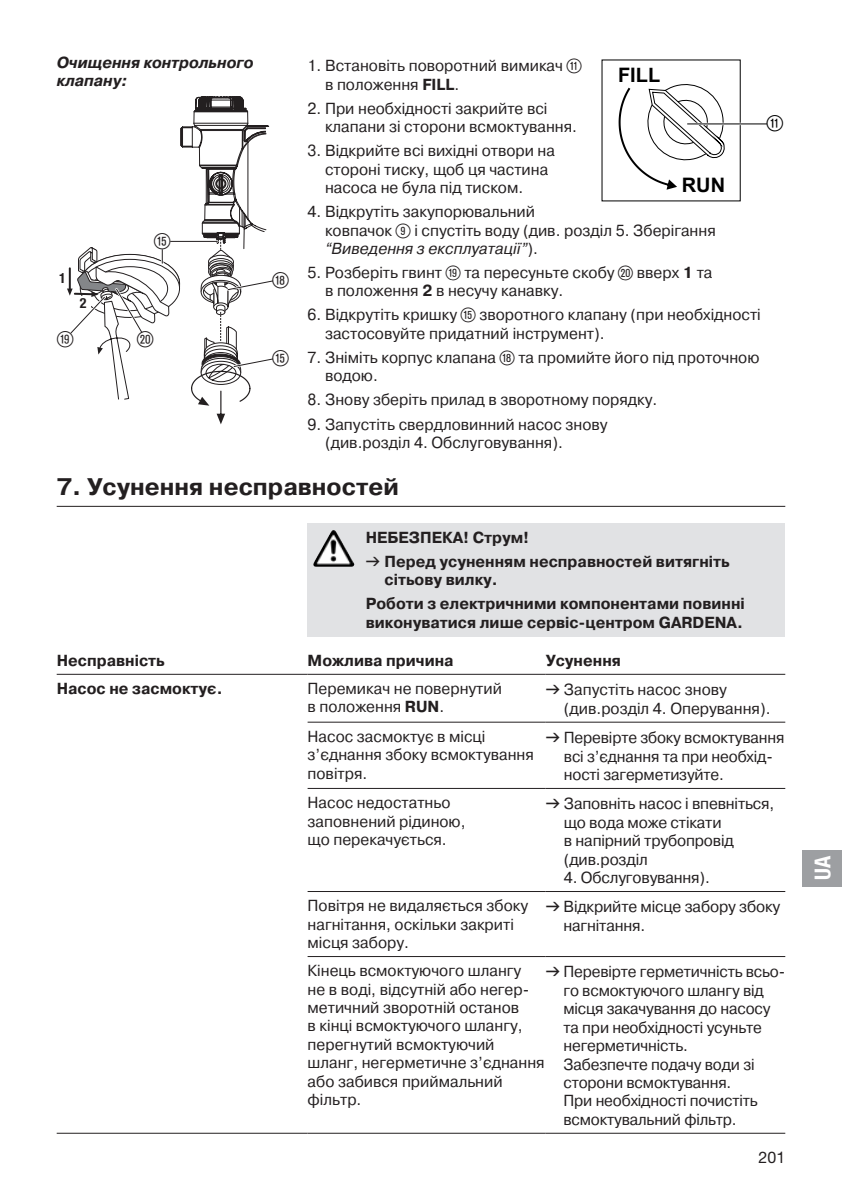
<style>
.page{position:relative;width:842px;height:1191px;background:#fff}
.page>*{position:absolute;margin:0;border:0;box-sizing:border-box;transform-origin:0 0}
.t1{font:24px "GARDENA Pro CYR Bold";color:#231f20}
.t2{font:22px "Ziffernim Kreisund Quadrat BQ";color:#231f20}
.t3{font:22px "GARDENA Pro Bo Cond";color:#fff}
.t4{font:22px "Ziffernim Kreisund Quadrat BQ";color:#000}
.t5{font:700 20px "Arial";color:#000}
.t6{font:16px/18.4px "GARDENA Pro CYR Regular";color:#231f20}
.t7{font:16px/18.4px "GARDENA Pro CYR Regular";color:#231f20;scale:.96 1}
.t8{font:16px/24px "GARDENA Pro CYR Bold";color:#231f20}
.t9{font:16px/18.4px "GARDENA Pro CYR Bo Ita";color:#231f20}
.t10{font:16px "GARDENA Pro CYR Reg Ita";color:#231f20}
.t11{font:16px "GARDENA Pro";color:#231f20}
.t12{font:14px "GARDENA Pro Bo Cond";color:#231f20}
.s1{font-family:"Ziffernim Kreisund Quadrat BQ";font-size:20px}
.s2{font-family:"GARDENA Pro CYR Bold"}
.s3{font-family:"GARDENA Pro CYR Regular"}
.s4{font-family:"Formdruck"}
</style>
<div class="page">
<div style="left:802px;top:850px;width:40px;height:36px;background:#9d9fa2"></div>
<svg style="left:67px;top:97px;width:207px;height:327px"></svg>
<svg style="left:619px;top:84px;width:106px;height:106px"></svg>
<hr style="left:687px;top:123px;width:80px;height:2px;background:#fff">
<hr style="left:687px;top:123px;width:80px;height:1px;background:#000">
<div style="left:308px;top:523px;width:477px;height:113px;background:#e1e2e4"></div>
<hr style="left:57px;top:506px;width:728px;height:1px;background:#231f20">
<img style="left:315px;top:530px;width:18px;height:31px">
<hr style="left:308px;top:956px;width:238px;height:1px;background:#231f20">
<hr style="left:57px;top:674px;width:251px;height:1px;background:#231f20">
<hr style="left:308px;top:674px;width:238px;height:1px;background:#231f20">
<hr style="left:546px;top:674px;width:239px;height:1px;background:#231f20">
<hr style="left:308px;top:722px;width:238px;height:1px;background:#231f20">
<hr style="left:546px;top:722px;width:239px;height:1px;background:#231f20">
<hr style="left:308px;top:788px;width:238px;height:1px;background:#231f20">
<hr style="left:546px;top:788px;width:239px;height:1px;background:#231f20">
<hr style="left:57px;top:1132px;width:251px;height:1px;background:#231f20">
<hr style="left:308px;top:1132px;width:238px;height:1px;background:#231f20">
<hr style="left:546px;top:1132px;width:239px;height:1px;background:#231f20">
<hr style="left:308px;top:891px;width:238px;height:1px;background:#231f20">
<hr style="left:546px;top:891px;width:239px;height:1px;background:#231f20">
<hr style="left:546px;top:956px;width:239px;height:1px;background:#231f20">
<p class="t9" style="left:57px;top:53px;width:198px">Очищення контрольного клапану:</p>
<p class="t12" style="left:59px;top:270px;width:8px">1</p>
<p class="t12" style="left:80px;top:295px;width:8px">2</p>
<h2 class="t2" style="left:154px;top:229px;width:18px">t</h2>
<h2 class="t2" style="left:57px;top:326px;width:18px">o</h2>
<h2 class="t2" style="left:137px;top:326px;width:18px">p</h2>
<h2 class="t2" style="left:272px;top:267px;width:18px">i</h2>
<h2 class="t2" style="left:272px;top:345px;width:18px">t</h2>
<p class="t6" style="left:325px;top:57px;width:258px;text-indent:-17px">1. Встановіть поворотний вимикач <span class="s1">q </span>в положення <span class="s2">FILL</span>.</p>
<p class="t6" style="left:325px;top:99px;width:253px;text-indent:-17px">2. При необхідності закрийте всі клапани зі сторони всмоктування.</p>
<p class="t6" style="left:325px;top:142px;width:232px;text-indent:-17px">3. Відкрийте всі вихідні отвори на стороні тиску, щоб ця частина насоса не була під тиском.</p>
<p class="t6" style="left:325px;top:202px;width:392px;text-indent:-17px">4. Відкрутіть закупорювальний<br>ковпачок <span class="s1">9</span> і спустіть воду (див. розділ 5. Зберігання</p>
<p class="t10" style="left:325px;top:239px;width:215px">“Виведення з експлуатації”<span class="s3">).</span></p>
<p class="t6" style="left:325px;top:263px;width:389px;text-indent:-17px">5. Розберіть гвинт <span class="s1">o</span> та пересуньте скобу <span class="s1">p</span> вверх <span class="s2">1</span> та в положення <span class="s2">2</span> в несучу канавку.</p>
<p class="t6" style="left:325px;top:306px;width:437px;text-indent:-17px">6. Відкрутіть кришку <span class="s1">t</span> зворотного клапану (при необхідності застосовуйте придатний інструмент).</p>
<p class="t6" style="left:325px;top:348px;width:436px;text-indent:-17px">7. Зніміть корпус клапана <span class="s1">i</span> та промийте його під проточною водою.</p>
<p class="t6" style="left:308px;top:391px;width:351px">8. Знову зберіть прилад в зворотному порядку.</p>
<p class="t6" style="left:325px;top:415px;width:284px;text-indent:-17px">9. Запустіть свердловинний насос знову (див.розділ 4. Обслуговування).</p>
<p class="t5" style="left:618px;top:62px;width:44px">FILL</p>
<h2 class="t4" style="left:767px;top:111px;width:18px">q</h2>
<p class="t5" style="left:682px;top:172px;width:45px">RUN</p>
<h1 class="t1" style="left:57px;top:473px;width:344px">7. Усунення несправностей</h1>
<p class="t8" style="left:366px;top:525px;width:366px">НЕБЕЗПЕКА! Струм!<br><span class="s4">v</span> Перед усуненням несправностей витягніть</p>
<p class="t8" style="left:366px;top:568px;width:381px;text-indent:19px">сітьову вилку.<br>Роботи з електричними компонентами повинні</p>
<p class="t8" style="left:366px;top:610px;width:379px">виконуватися лише сервіс-центром GARDENA.</p>
<p class="t8" style="left:57px;top:648px;width:110px">Несправність</p>
<p class="t8" style="left:308px;top:648px;width:148px">Можлива причина</p>
<p class="t8" style="left:546px;top:648px;width:77px">Усунення</p>
<p class="t8" style="left:57px;top:676px;width:167px">Насос не засмоктує.</p>
<p class="t6" style="left:308px;top:679px;width:196px">Перемикач не повернутий в положення <span class="s2">RUN</span>.</p>
<p class="t6" style="left:564px;top:680px;width:208px;text-indent:-18px"><span class="s4">v</span> Запустіть насос знову (див.розділ 4. Оперування).</p>
<p class="t6" style="left:308px;top:727px;width:228px">Насос засмоктує в місці з’єднання збоку всмоктування повітря.</p>
<p class="t7" style="left:564px;top:728px;width:231px;text-indent:-18px"><span class="s4">v</span> Перевірте збоку всмоктування всі з’єднання та при необхід&shy;ності загерметизуйте.</p>
<p class="t6" style="left:308px;top:793px;width:159px">Насос недостатньо заповнений рідиною, що перекачується.</p>
<p class="t6" style="left:564px;top:794px;width:212px;text-indent:-18px"><span class="s4">v</span> Заповніть насос і впевніться, що вода може стікати<br>в напірний трубопровід (див.розділ</p>
<p class="t6" style="left:564px;top:868px;width:148px">4. Обслуговування).</p>
<p class="t6" style="left:308px;top:896px;width:222px">Повітря не видаляється збоку нагнітання, оскільки закриті місця забору.</p>
<p class="t6" style="left:563px;top:898px;width:218px;text-indent:-18px"><span class="s4">v</span> Відкрийте місце забору збоку нагнітання.</p>
<p class="t6" style="left:308px;top:961px;width:239px">Кінець всмоктуючого шлангу<br>не в воді, відсутній або негер&shy;метичний зворотній останов<br>в кінці всмоктуючого шлангу, перегнутий всмоктуючий шланг, негерметичне з’єднання або забився приймальний фільтр.</p>
<p class="t7" style="left:563px;top:963px;width:233px;text-indent:-18px"><span class="s4">v</span> Перевірте герметичність всьо&shy;го всмоктуючого шлангу від місця закачування до насосу та при необхідності усуньте негерметичність.<br>Забезпечте подачу води зі сторони всмоктування.<br>При необхідності почистіть всмоктувальний фільтр.</p>
<p class="t11" style="left:759px;top:1147px;width:28px">201</p>
<h2 class="t3" style="left:809px;top:880px;width:26px;rotate:-90deg">UA</h2>
</div>
